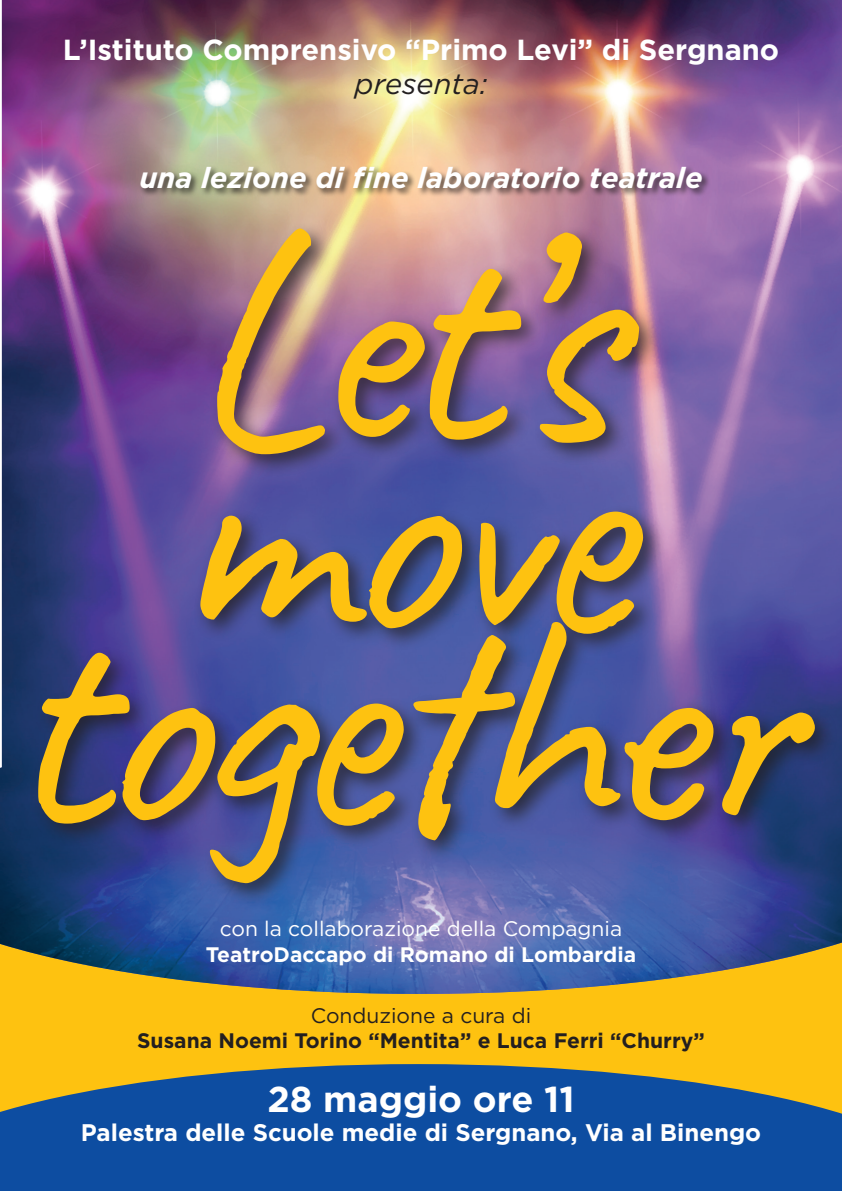
<style>
.page{position:relative;width:842px;height:1191px;background:#fff}
.page>*{position:absolute;margin:0;border:0;box-sizing:border-box;transform-origin:0 0}
.t1{font:310px "Caveat";letter-spacing:-.04em;color:#fec210}
.t2{font:700 36px "Gotham";color:#fff}
.t3{font:700 29px "Gotham";color:#fff}
.t4{font:italic 700 29px "Gotham";color:#fff}
.t5{font:italic 29px "Gotham";color:#231f20}
.t6{font:700 24px "Gotham";color:#fff}
.t7{font:700 21px "Gotham";color:#231f20}
.t8{font:21px "Gotham";color:#fff}
.t9{font:700 21px "Gotham";color:#fff}
.t10{font:21px "Gotham";color:#231f20}
</style>
<div class="page">
<div style="left:0;top:903px;width:842px;height:288px;background:#fec210"></div>
<img style="left:0;top:0;width:842px;height:994px">
<div style="left:30px;top:222px;width:808px;height:685px;background:#231f20;opacity:.75"></div>
<div style="left:139px;top:165px;width:572px;height:32px;background:#231f20;opacity:.75"></div>
<svg style="left:0;top:1064px;width:842px;height:127px;background:#295a90"></svg>
<p class="t3" style="left:63px;top:33px;width:718px">L’Istituto Comprensivo “Primo Levi” di Sergnano</p>
<p class="t5" style="left:355px;top:66px;width:134px">presenta:</p>
<p class="t4" style="left:139px;top:158px;width:565px">una lezione di fine laboratorio teatrale</p>
<h1 class="t1" style="left:186px;top:143px;width:429px">Let’s</h1>
<h1 class="t1" style="left:172px;top:335px;width:457px">move</h1>
<h1 class="t1" style="left:2px;top:527px;width:796px">together</h1>
<p class="t8" style="left:220px;top:915px;width:404px">con la collaborazione della Compagnia</p>
<p class="t9" style="left:206px;top:942px;width:432px">TeatroDaccapo di Romano di Lombardia</p>
<p class="t10" style="left:311px;top:1001px;width:222px">Conduzione a cura di</p>
<p class="t7" style="left:137px;top:1028px;width:569px">Susana Noemi Torino “Mentita” e Luca Ferri “Churry”</p>
<h2 class="t2" style="left:267px;top:1078px;width:309px">28 maggio ore 11</h2>
<p class="t6" style="left:81px;top:1118px;width:682px">Palestra delle Scuole medie di Sergnano, Via al Binengo</p>
</div>
